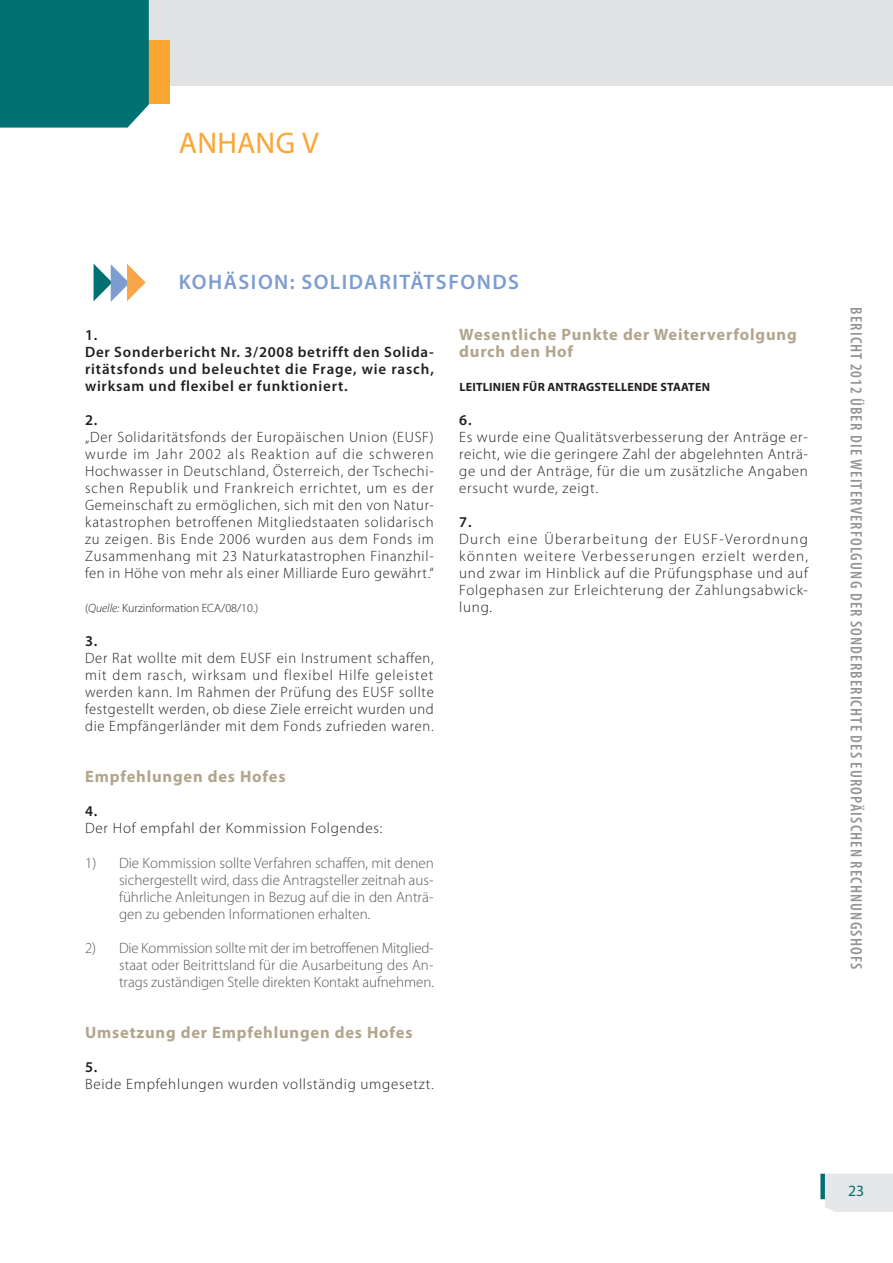
<style>
.page{position:relative;width:893px;height:1263px;background:#fff}
.page>*{position:absolute;margin:0;border:0;box-sizing:border-box;transform-origin:0 0}
.J_01_-_ANN_TITRE_COL{font:30px "Myriad Pro";letter-spacing:.005em;color:#faa633}
.J_02_-_ANN__TITRE_CO{font:600 21px "Myriad Pro";letter-spacing:.07em;color:#7d9dd1}
.J_03_-_ANN__TITRE_AU{font:700 16.5px/17px "Myriad Pro";letter-spacing:.05em;color:#b2a58c}
.t1{font:600 condensed 16.5px "Myriad Pro";letter-spacing:.07em;color:#939598}
.t2{font:15.75px "Myriad Pro";color:#017072}
.J_06_-_ANN__TEXTE_CO{font:300 15px/17px "Myriad Pro";letter-spacing:.05em;color:#231f20;text-align:justify}
.t3{font:300 15px/17px "Myriad Pro";color:#57585a;text-align:justify}
.J_06_-_ANN__TEXTE_CO-2{font:600 15px/17px "Myriad Pro";letter-spacing:.05em;color:#231f20;text-align:justify}
.J_04_-_ANN_CHIFFRES{font:600 15px "Myriad Pro";color:#231f20}
.J_04_-_ANN_TITRE_BLA{font:700 12px "Myriad Pro";letter-spacing:.02em;color:#231f20}
.F_07_-_SOURCE{font:300 12px "Myriad Pro";color:#231f20}
.s1{font-style:italic}
</style>
<div class="page">
<div style="left:820px;top:1174px;width:5px;height:25px;background:#017072"></div>
<div style="left:823px;top:1173px;width:70px;height:39px;background:#e6e7e9"></div>
<div style="left:0;top:0;width:893px;height:85px;background:#e1e2e4"></div>
<div style="left:149px;top:40px;width:21px;height:64px;background:#faa633"></div>
<div style="left:0;top:0;width:149px;height:128px;background:#017072"></div>
<svg style="left:94px;top:264px;width:52px;height:38px"></svg>
<p class="J_01_-_ANN_TITRE_COL" style="left:179px;top:125px;width:141px">ANHANG V</p>
<p class="J_02_-_ANN__TITRE_CO" style="left:179px;top:269px;width:342px">KOHÄSION: SOLIDARITÄTSFONDS</p>
<p class="J_04_-_ANN_CHIFFRES" style="left:85px;top:326px;width:14px">1.</p>
<p class="J_06_-_ANN__TEXTE_CO-2" style="left:85px;top:343px;width:350px">Der Sonderbericht Nr. 3/2008 betrifft den Solida‑ ritätsfonds und beleuchtet die Frage, wie rasch, wirksam und flexibel er funktioniert.</p>
<p class="J_04_-_ANN_CHIFFRES" style="left:85px;top:411px;width:14px">2.</p>
<p class="J_06_-_ANN__TEXTE_CO" style="left:85px;top:429px;width:350px">„Der Solidaritätsfonds der Europäischen Union (EUSF) wurde im Jahr 2002 als Reaktion auf die schweren Hochwasser in Deutschland, Österreich, der Tschechi&shy;schen Republik und Frankreich errichtet, um es der Gemeinschaft zu ermöglichen, sich mit den von Natur&shy;katastrophen betroffenen Mitgliedstaaten solidarisch zu zeigen. Bis Ende 2006 wurden aus dem Fonds im Zusammenhang mit 23 Naturkatastrophen Finanzhil&shy;fen in Höhe von mehr als einer Milliarde Euro gewährt.“</p>
<p class="F_07_-_SOURCE" style="left:85px;top:602px;width:175px">(<span class="s1">Quelle:</span> Kurzinformation ECA/08/10.)</p>
<p class="J_04_-_ANN_CHIFFRES" style="left:85px;top:632px;width:14px">3.</p>
<p class="J_06_-_ANN__TEXTE_CO" style="left:85px;top:650px;width:350px">Der Rat wollte mit dem EUSF ein Instrument schaffen, mit dem rasch, wirksam und flexibel Hilfe geleistet werden kann. Im Rahmen der Prüfung des EUSF sollte festgestellt werden, ob diese Ziele erreicht wurden und die Empfängerländer mit dem Fonds zufrieden waren.</p>
<p class="J_03_-_ANN__TITRE_AU" style="left:85px;top:768px;width:202px">Empfehlungen des Hofes</p>
<p class="J_04_-_ANN_CHIFFRES" style="left:85px;top:802px;width:14px">4.</p>
<p class="J_06_-_ANN__TEXTE_CO" style="left:85px;top:820px;width:299px">Der Hof empfahl der Kommission Folgendes:</p>
<p class="t3" style="left:119px;top:854px;width:316px;text-indent:-34px">1) Die Kommission sollte Verfahren schaffen, mit denen sichergestellt wird, dass die Antragsteller zeitnah aus&shy;führliche Anleitungen in Bezug auf die in den Anträ&shy;gen zu gebenden Informationen erhalten.</p>
<p class="t3" style="left:119px;top:939px;width:316px;text-indent:-34px">2) Die Kommission sollte mit der im betroffenen Mitglied&shy;staat oder Beitrittsland für die Ausarbeitung des An&shy;trags zuständigen Stelle direkten Kontakt aufnehmen.</p>
<p class="J_03_-_ANN__TITRE_AU" style="left:85px;top:1023px;width:329px">Umsetzung der Empfehlungen des Hofes</p>
<p class="J_04_-_ANN_CHIFFRES" style="left:85px;top:1057px;width:14px">5.</p>
<p class="J_06_-_ANN__TEXTE_CO" style="left:85px;top:1075px;width:350px">Beide Empfehlungen wurden vollständig umgesetzt.</p>
<p class="J_03_-_ANN__TITRE_AU" style="left:459px;top:326px;width:339px">Wesentliche Punkte der Weiterverfolgung durch den Hof</p>
<p class="J_04_-_ANN_TITRE_BLA" style="left:459px;top:379px;width:252px">LEITLINIEN FÜR ANTRAGSTELLENDE STAATEN</p>
<p class="J_04_-_ANN_CHIFFRES" style="left:459px;top:411px;width:14px">6.</p>
<p class="J_06_-_ANN__TEXTE_CO" style="left:459px;top:429px;width:350px">Es wurde eine Qualitätsverbesserung der Anträge er&shy;reicht, wie die geringere Zahl der abgelehnten Anträ&shy;ge und der Anträge, für die um zusätzliche Angaben ersucht wurde, zeigt.</p>
<p class="J_04_-_ANN_CHIFFRES" style="left:459px;top:513px;width:14px">7.</p>
<p class="J_06_-_ANN__TEXTE_CO" style="left:459px;top:531px;width:350px">Durch eine Überarbeitung der EUSF‑Verordnung könnten weitere Verbesserungen erzielt werden, und zwar im Hinblick auf die Prüfungsphase und auf Folgephasen zur Erleichterung der Zahlungsabwick&shy;lung.</p>
<p class="t1" style="left:865px;top:307px;width:664px;rotate:90deg">BERICHT 2012 ÜBER DIE WEITERVERFOLGUNG DER SONDERBERICHTE DES EUROPÄISCHEN RECHNUNGSHOFS</p>
<p class="t2" style="left:848px;top:1180px;width:18px">23</p>
</div>
